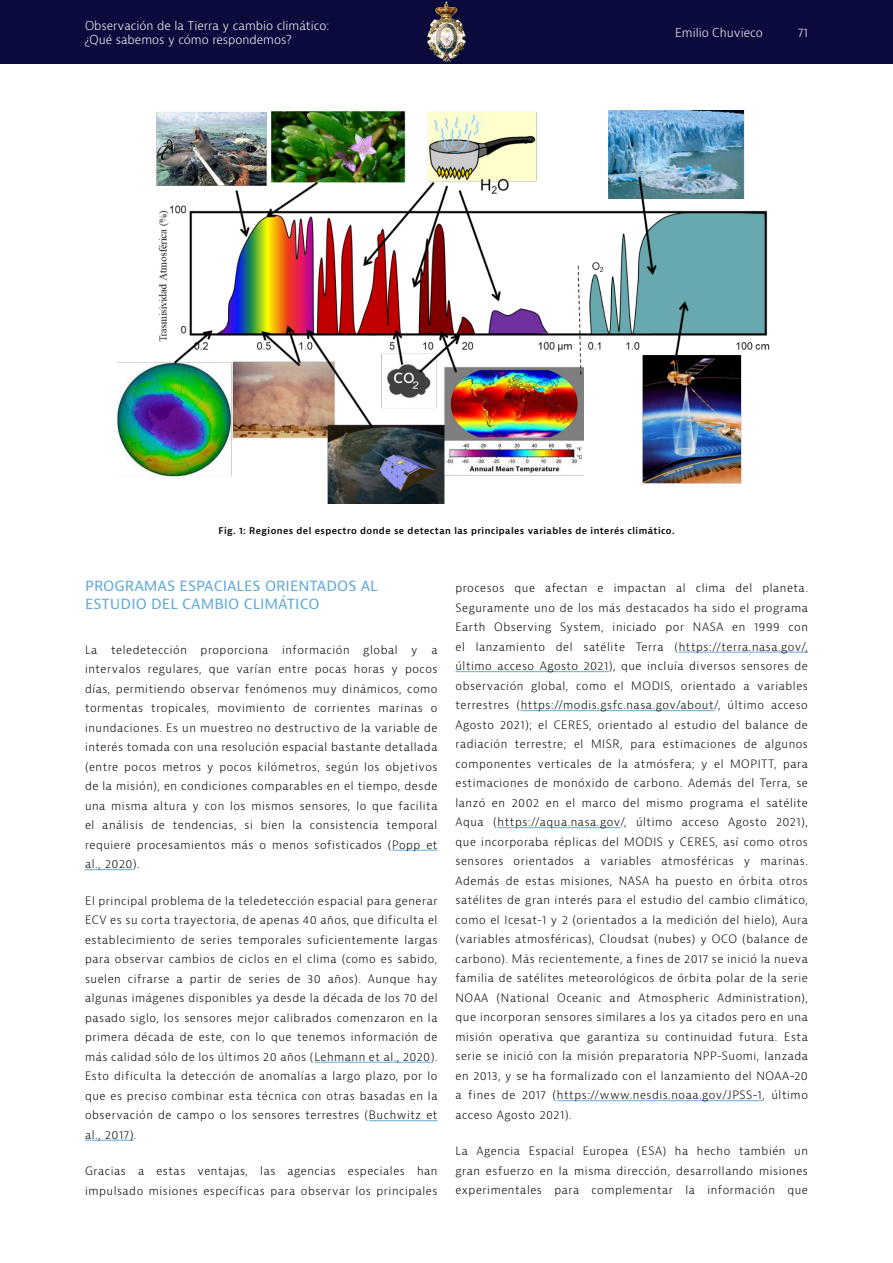
<style>
.page{position:relative;width:893px;height:1263px;background:#fff}
.page>*{position:absolute;margin:0;border:0;box-sizing:border-box;transform-origin:0 0}
.Subtítulos_Artículo{font:15px/18px "Bernina Sans";color:#62abd9}
.t1{font:300 12px/14.4px "Bernina Sans";color:#fff}
.Body_Artículo_negro{font:300 11.25px/19.5px "Bernina Sans";letter-spacing:.05em;color:#000;text-align:justify}
.Image_Footnote{font:600 9px "Bernina Sans";letter-spacing:.05em;color:#000}
</style>
<div class="page">
<div style="left:0;top:0;width:893px;height:64px;background:#0a0a3c"></div>
<img style="left:427px;top:2px;width:38px;height:60px">
<img style="left:117px;top:111px;width:653px;height:393px">
<hr style="left:392px;top:850px;width:45px;height:1px;background:#62abd9">
<hr style="left:85px;top:869px;width:48px;height:1px;background:#62abd9">
<hr style="left:314px;top:1062px;width:117px;height:1px;background:#62abd9">
<hr style="left:369px;top:1120px;width:68px;height:1px;background:#62abd9">
<hr style="left:85px;top:1140px;width:49px;height:1px;background:#62abd9">
<hr style="left:679px;top:652px;width:129px;height:1px;background:#62abd9">
<hr style="left:455px;top:671px;width:154px;height:1px;background:#62abd9">
<hr style="left:521px;top:710px;width:193px;height:1px;background:#62abd9">
<hr style="left:498px;top:827px;width:122px;height:1px;background:#62abd9">
<hr style="left:557px;top:1100px;width:205px;height:1px;background:#62abd9">
<p class="t1" style="left:85px;top:18px;width:246px">Observación de la Tierra y cambio climático: ¿Qué sabemos y cómo respondemos?</p>
<p class="t1" style="left:675px;top:25px;width:89px">Emilio Chuvieco</p>
<p class="t1" style="left:798px;top:25px;width:12px">71</p>
<p class="Image_Footnote" style="left:218px;top:525px;width:458px">Fig. 1: Regiones del espectro donde se detectan las principales variables de interés climático.</p>
<p class="Subtítulos_Artículo" style="left:85px;top:576px;width:294px">PROGRAMAS ESPACIALES ORIENTADOS AL<br>ESTUDIO DEL CAMBIO CLIMÁTICO</p>
<p class="Body_Artículo_negro" style="left:85px;top:640px;width:354px">La teledetección proporciona información global y a intervalos regulares, que varían entre pocas horas y pocos días, permitiendo observar fenómenos muy dinámicos, como tormentas tropicales, movimiento de corrientes marinas o inundaciones. Es un muestreo no destructivo de la variable de interés tomada con una resolución espacial bastante detallada (entre pocos metros y pocos kilómetros, según los objetivos de la misión), en condiciones comparables en el tiempo, desde una misma altura y con los mismos sensores, lo que facilita el análisis de tendencias, si bien la consistencia temporal requiere procesamientos más o menos sofisticados (Popp et al., 2020).</p>
<p class="Body_Artículo_negro" style="left:85px;top:891px;width:354px">El principal problema de la teledetección espacial para generar ECV es su corta trayectoria, de apenas 40 años, que dificulta el establecimiento de series temporales suficientemente largas para observar cambios de ciclos en el clima (como es sabido, suelen cifrarse a partir de series de 30 años). Aunque hay algunas imágenes disponibles ya desde la década de los 70 del pasado siglo, los sensores mejor calibrados comenzaron en la primera década de este, con lo que tenemos información de más calidad sólo de los últimos 20 años (Lehmann et al., 2020).<br>Esto dificulta la detección de anomalías a largo plazo, por lo que es preciso combinar esta técnica con otras basadas en la observación de campo o los sensores terrestres (Buchwitz et al., 2017).</p>
<p class="Body_Artículo_negro" style="left:85px;top:1161px;width:354px">Gracias a estas ventajas, las agencias especiales han impulsado misiones específicas para observar los principales</p>
<p class="Body_Artículo_negro" style="left:455px;top:578px;width:354px">procesos que afectan e impactan al clima del planeta.<br>Seguramente uno de los más destacados ha sido el programa Earth Observing System, iniciado por NASA en 1999 con el lanzamiento del satélite Terra (https://terra.nasa.gov/, último acceso Agosto 2021), que incluía diversos sensores de observación global, como el MODIS, orientado a variables terrestres (https://modis.gsfc.nasa.gov/about/, último acceso Agosto 2021); el CERES, orientado al estudio del balance de radiación terrestre; el MISR, para estimaciones de algunos componentes verticales de la atmósfera; y el MOPITT, para estimaciones de monóxido de carbono. Además del Terra, se lanzó en 2002 en el marco del mismo programa el satélite Aqua (https://aqua.nasa.gov/, último acceso Agosto 2021), que incorporaba réplicas del MODIS y CERES, así como otros sensores orientados a variables atmosféricas y marinas.<br>Además de estas misiones, NASA ha puesto en órbita otros satélites de gran interés para el estudio del cambio climático, como el Icesat-1 y 2 (orientados a la medición del hielo), Aura (variables atmosféricas), Cloudsat (nubes) y OCO (balance de carbono). Más recientemente, a fines de 2017 se inició la nueva familia de satélites meteorológicos de órbita polar de la serie NOAA (National Oceanic and Atmospheric Administration), que incorporan sensores similares a los ya citados pero en una misión operativa que garantiza su continuidad futura. Esta serie se inició con la misión preparatoria NPP-Suomi, lanzada en 2013, y se ha formalizado con el lanzamiento del NOAA-20 a fines de 2017 (https://www.nesdis.noaa.gov/JPSS-1, último acceso Agosto 2021).</p>
<p class="Body_Artículo_negro" style="left:455px;top:1141px;width:354px">La Agencia Espacial Europea (ESA) ha hecho también un gran esfuerzo en la misma dirección, desarrollando misiones experimentales para complementar la información que</p>
</div>
